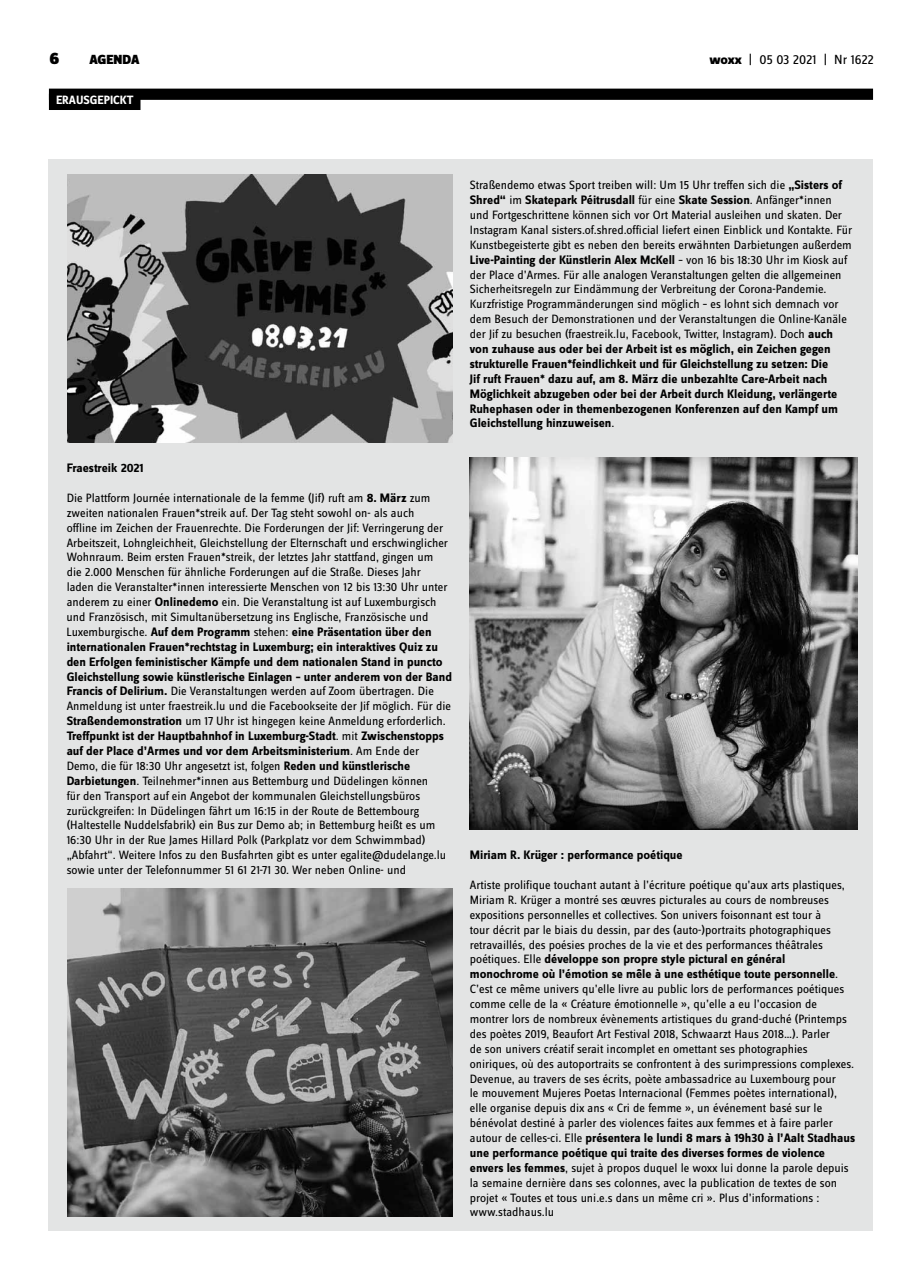
<style>
.page{position:relative;width:922px;height:1276px;background:#fff}
.page>*{position:absolute;margin:0;border:0;box-sizing:border-box;transform-origin:0 0}
.t1{font:900 17.5px "Zine Sans Dis";color:#000}
.t2{font:13.75px "Zine Sans Dis";letter-spacing:-.01em;color:#000}
.t3{font:900 13.75px "Zine Sans Dis";color:#000}
.t4{font:700 12.75px/14.9px "Zine Sans Dis";color:#000}
.t5{font:12.5px/14.9px "Zine Sans Dis";color:#000}
.t6{font:700 12.5px "Zine Sans Dis";letter-spacing:-.005em;color:#fff}
.s1{font-weight:800}
.s2{font-weight:700;font-size:12.75px}
.s3{font-weight:400;font-size:12.5px}
</style>
<div class="page">
<div style="left:49px;top:159px;width:823px;height:1072px;background:#e3e4e4"></div>
<div style="left:49px;top:89px;width:823px;height:11px;background:#000"></div>
<div style="left:49px;top:94px;width:91px;height:16px;background:#000"></div>
<img style="left:469px;top:457px;width:387px;height:372px">
<img style="left:67px;top:889px;width:385px;height:327px">
<img style="left:67px;top:174px;width:385px;height:268px">
<h1 class="t1" style="left:50px;top:49px;width:11px">6</h1>
<p class="t3" style="left:89px;top:52px;width:52px">AGENDA</p>
<p class="t2" style="left:709px;top:53px;width:166px"><span class="s1">woxx</span> | 05 03 2021 | Nr 1622</p>
<p class="t6" style="left:56px;top:93px;width:8px">ERAUS</p>
<p class="t6" style="left:90px;top:93px;width:45px">GEPICKT</p>
<p class="t4" style="left:67px;top:461px;width:79px">Fraestreik 2021</p>
<p class="t5" style="left:67px;top:491px;width:383px">Die Plattform Journée internationale de la femme (Jif) ruft am <span class="s2">8. März</span> zum zweiten nationalen Frauen*streik auf. Der Tag steht sowohl on- als auch<br>offline im Zeichen der Frauenrechte. Die Forderungen der Jif: Verringerung der Arbeitszeit, Lohngleichheit, Gleichstellung der Elternschaft und erschwinglicher Wohnraum. Beim ersten Frauen*streik, der letztes Jahr stattfand, gingen um die 2.000 Menschen für ähnliche Forderungen auf die Straße. Dieses Jahr laden die Veranstalter*innen interessierte Menschen von 12 bis 13:30 Uhr unter anderem zu einer <span class="s2">Onlinedemo</span> ein. Die Veranstaltung ist auf Luxemburgisch und Französisch, mit Simultanübersetzung ins Englische, Französische und</p>
<p class="t4" style="left:67px;top:625px;width:387px"><span class="s3">Luxemburgische.</span> Auf dem Programm <span class="s3">stehen:</span> eine Präsentation über den internationalen Frauen*rechtstag in Luxemburg; ein interaktives Quiz zu den Erfolgen feministischer Kämpfe und dem nationalen Stand in puncto Gleichstellung sowie künstlerische Einlagen – unter anderem von der Band</p>
<p class="t5" style="left:67px;top:684px;width:386px"><span class="s2">Francis of Delirium.</span> Die Veranstaltungen werden auf Zoom übertragen. Die<br>Anmeldung ist unter fraestreik.lu und die Facebookseite der Jif möglich. Für die<br><span class="s2">Straßendemonstration</span> um 17 Uhr ist hingegen keine Anmeldung erforderlich.</p>
<p class="t4" style="left:67px;top:729px;width:378px">Treffpunkt ist der Hauptbahnhof in Luxemburg-Stadt<span class="s3">. mit</span> Zwischenstopps auf der Place d’Armes und vor dem Arbeitsministerium<span class="s3">. Am Ende der</span></p>
<p class="t5" style="left:67px;top:759px;width:381px">Demo, die für 18:30 Uhr angesetzt ist, folgen <span class="s2">Reden und künstlerische Darbietungen</span>. Teilnehmer*innen aus Bettemburg und Düdelingen können<br>für den Transport auf ein Angebot der kommunalen Gleichstellungsbüros zurückgreifen: In Düdelingen fährt um 16:15 in der Route de Bettembourg (Haltestelle Nuddelsfabrik) ein Bus zur Demo ab; in Bettemburg heißt es um 16:30 Uhr in der Rue James Hillard Polk (Parkplatz vor dem Schwimmbad) „Abfahrt“. Weitere Infos zu den Busfahrten gibt es unter egalite@dudelange.lu sowie unter der Telefonnummer 51 61 21-71 30. Wer neben Online- und</p>
<p class="t5" style="left:470px;top:178px;width:374px">Straßendemo etwas Sport treiben will: Um 15 Uhr treffen sich die <span class="s2">„Sisters of</span></p>
<p class="t4" style="left:469px;top:193px;width:363px">Shred“ <span class="s3">im</span> Skatepark Péitrusdall <span class="s3">für eine</span> Skate Session<span class="s3">. Anfänger*innen</span></p>
<p class="t5" style="left:469px;top:208px;width:384px">und Fortgeschrittene können sich vor Ort Material ausleihen und skaten. Der<br>Instagram Kanal sisters.of.shred.official liefert einen Einblick und Kontakte. Für<br>Kunstbegeisterte gibt es neben den bereits erwähnten Darbietungen außerdem</p>
<p class="t4" style="left:469px;top:253px;width:379px">Live-Painting der Künstlerin Alex McKell <span class="s3">– von 16 bis 18:30 Uhr im Kiosk auf</span></p>
<p class="t5" style="left:469px;top:267px;width:378px">der Place d’Armes. Für alle analogen Veranstaltungen gelten die allgemeinen Sicherheitsregeln zur Eindämmung der Verbreitung der Corona-Pandemie.<br>Kurzfristige Programmänderungen sind möglich – es lohnt sich demnach vor dem Besuch der Demonstrationen und der Veranstaltungen die Online-Kanäle der Jif zu besuchen (fraestreik.lu, Facebook, Twitter, Instagram). Doch <span class="s2">auch</span></p>
<p class="t4" style="left:469px;top:342px;width:369px">von zuhause aus oder bei der Arbeit ist es möglich, ein Zeichen gegen strukturelle Frauen*feindlichkeit und für Gleichstellung zu setzen: Die Jif ruft Frauen* dazu auf, am 8. März die unbezahlte Care-Arbeit nach Möglichkeit abzugeben oder bei der Arbeit durch Kleidung, verlängerte Ruhephasen oder in themenbezogenen Konferenzen auf den Kampf um Gleichstellung hinzuweisen<span class="s3">.</span></p>
<p class="t4" style="left:469px;top:848px;width:214px">Miriam R. Krüger : performance poétique</p>
<p class="t5" style="left:469px;top:878px;width:376px">Artiste prolifique touchant autant à l’écriture poétique qu’aux arts plastiques, Miriam R. Krüger a montré ses œuvres picturales au cours de nombreuses expositions personnelles et collectives. Son univers foisonnant est tour à<br>tour décrit par le biais du dessin, par des (auto-)portraits photographiques retravaillés, des poésies proches de la vie et des performances théâtrales</p>
<p class="t4" style="left:469px;top:952px;width:370px"><span class="s3">poétiques. Elle</span> développe son propre style pictural en général monochrome où l’émotion se mêle à une esthétique toute personnelle<span class="s3">.</span></p>
<p class="t5" style="left:469px;top:982px;width:386px">C’est ce même univers qu’elle livre au public lors de performances poétiques comme celle de la « Créature émotionnelle », qu’elle a eu l’occasion de montrer lors de nombreux évènements artistiques du grand-duché (Printemps des poètes 2019, Beaufort Art Festival 2018, Schwaarzt Haus 2018…). Parler<br>de son univers créatif serait incomplet en omettant ses photographies oniriques, où des autoportraits se confrontent à des surimpressions complexes.<br>Devenue, au travers de ses écrits, poète ambassadrice au Luxembourg pour<br>le mouvement Mujeres Poetas Internacional (Femmes poètes international), elle organise depuis dix ans « Cri de femme », un événement basé sur le bénévolat destiné à parler des violences faites aux femmes et à faire parler</p>
<p class="t4" style="left:469px;top:1131px;width:386px"><span class="s3">autour de celles-ci. Elle</span> présentera le lundi 8 mars à 19h30 à l’Aalt Stadhaus une performance poétique qui traite des diverses formes de violence</p>
<p class="t5" style="left:469px;top:1160px;width:380px"><span class="s2">envers les femmes</span>, sujet à propos duquel le woxx lui donne la parole depuis la semaine dernière dans ses colonnes, avec la publication de textes de son projet « Toutes et tous uni.e.s dans un même cri ». Plus d’informations : www.stadhaus.lu</p>
</div>
